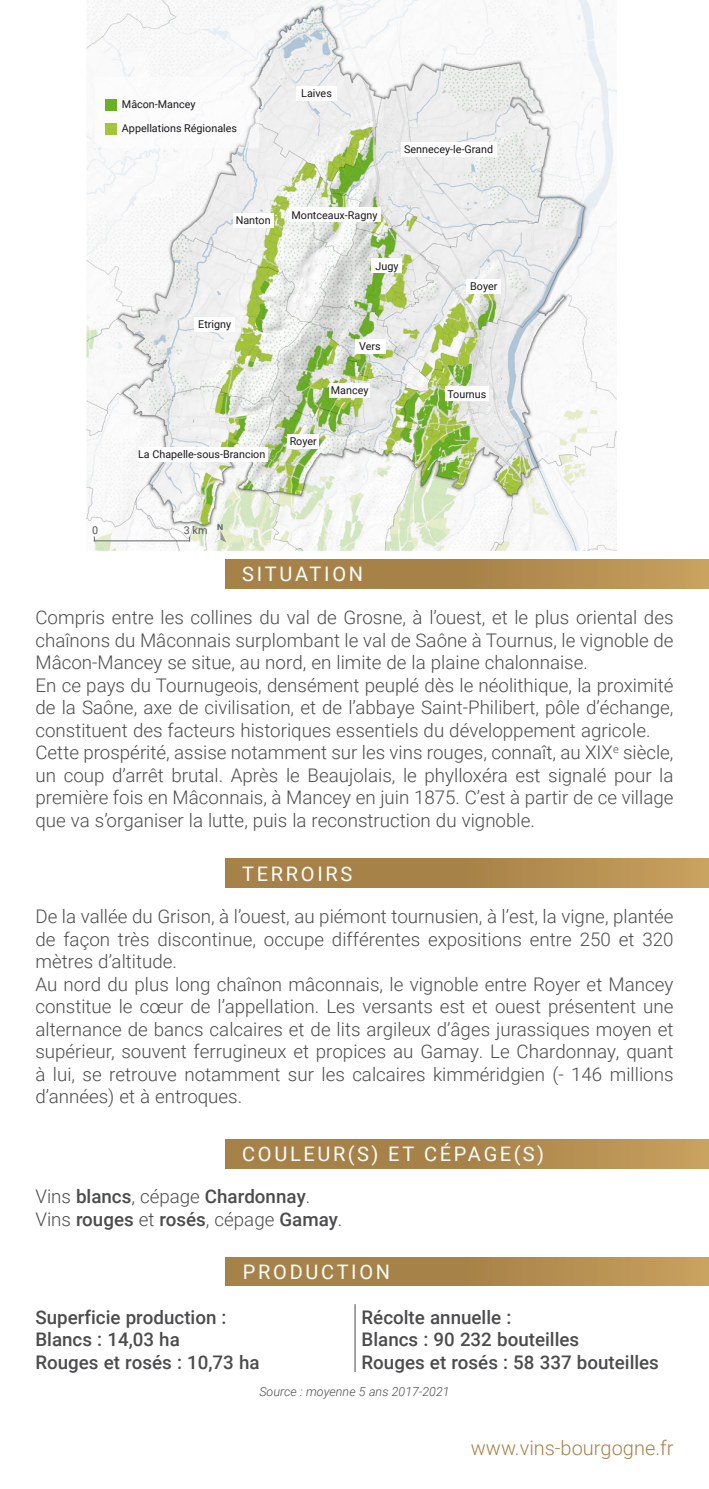
<style>
.page{position:relative;width:709px;height:1489px;background:#fff}
.page>*{position:absolute;margin:0;border:0;box-sizing:border-box;transform-origin:0 0}
.Texte_courant_normal{font:20px "Roboto";letter-spacing:.135em;color:#fff}
.t1{font:300 20px "Roboto";color:#a78248}
.Texte_courant_normal-2{font:300 18.75px/22.5px "Roboto";color:#4b4c4d;text-align:justify}
.Texte_courant_normal-3{font:500 18.75px "Roboto";color:#4b4c4d}
.Texte_courant_normal-4{font:italic 300 12.5px "Roboto";color:#4b4c4d}
.t2{font:10.75px "Roboto";color:#1a171b}
.t3{font:10.75px "Roboto";color:#58585a}
.t4{font:8px "Helvetica";color:#646567}
.s1{font-weight:300}
</style>
<div class="page">
<img style="left:87px;top:0;width:530px;height:550px">
<hr style="left:94px;top:540px;width:96px;height:1px;background:#646567">
<img style="left:212px;top:528px;width:16px;height:17px">
<div style="left:95px;top:77px;width:164px;height:71px;background:#fff"></div>
<div style="left:105px;top:99px;width:12px;height:12px;background:#69b022"></div>
<div style="left:105px;top:123px;width:12px;height:12px;background:#a4c538"></div>
<div style="left:296px;top:87px;width:40px;height:14px;background:#fff"></div>
<div style="left:401px;top:143px;width:95px;height:14px;background:#fff"></div>
<div style="left:233px;top:213px;width:40px;height:14px;background:#fff"></div>
<div style="left:289px;top:208px;width:91px;height:14px;background:#fff"></div>
<div style="left:371px;top:259px;width:31px;height:14px;background:#fff"></div>
<div style="left:467px;top:279px;width:34px;height:14px;background:#fff"></div>
<div style="left:355px;top:339px;width:30px;height:14px;background:#fff"></div>
<div style="left:195px;top:317px;width:40px;height:14px;background:#fff"></div>
<div style="left:330px;top:383px;width:40px;height:14px;background:#fff"></div>
<div style="left:445px;top:387px;width:43px;height:14px;background:#fff"></div>
<div style="left:287px;top:434px;width:32px;height:14px;background:#fff"></div>
<div style="left:138px;top:447px;width:130px;height:14px;background:#fff"></div>
<div style="left:225px;top:559px;width:484px;height:29px;background:linear-gradient(to right,#9e7a42,#c19a5a)"></div>
<div style="left:225px;top:858px;width:484px;height:29px;background:linear-gradient(to right,#9e7a42,#c19a5a)"></div>
<div style="left:225px;top:1139px;width:484px;height:29px;background:linear-gradient(to right,#9e7a42,#c19a5a)"></div>
<div style="left:225px;top:1257px;width:484px;height:28px;background:linear-gradient(to right,#9e7a42,#c19a5a)"></div>
<hr style="left:354px;top:1303px;width:2px;height:68px;background:#6c6d70">
<p class="t2" style="left:122px;top:97px;width:75px">Mâcon-Mancey</p>
<p class="t2" style="left:122px;top:121px;width:117px">Appellations Régionales</p>
<p class="t2" style="left:301px;top:86px;width:32px">Laives</p>
<p class="t2" style="left:404px;top:142px;width:90px">Sennecey-le-Grand</p>
<p class="t2" style="left:236px;top:212px;width:36px">Nanton</p>
<p class="t2" style="left:291px;top:207px;width:87px">Montceaux-Ragny</p>
<p class="t2" style="left:375px;top:258px;width:24px">Jugy</p>
<p class="t2" style="left:198px;top:316px;width:34px">Etrigny</p>
<p class="t2" style="left:359px;top:339px;width:23px">Vers</p>
<p class="t2" style="left:470px;top:278px;width:29px">Boyer</p>
<p class="t2" style="left:138px;top:447px;width:129px">La Chapelle-sous-Brancion</p>
<p class="t3" style="left:92px;top:522px;width:8px">0</p>
<p class="t3" style="left:184px;top:522px;width:25px">3 km</p>
<p class="t4" style="left:217px;top:521px;width:7px">N</p>
<p class="t2" style="left:331px;top:382px;width:39px">Mancey</p>
<p class="t2" style="left:447px;top:386px;width:41px">Tournus</p>
<p class="t2" style="left:290px;top:434px;width:29px">Royer</p>
<p class="Texte_courant_normal" style="left:242px;top:560px;width:122px">SITUATION</p>
<p class="Texte_courant_normal-2" style="left:35px;top:605px;width:639px">Compris entre les collines du val de Grosne, à l’ouest, et le plus oriental des chaînons du Mâconnais surplombant le val de Saône à Tournus, le vignoble de Mâcon-Mancey se situe, au nord, en limite de la plaine chalonnaise.</p>
<p class="Texte_courant_normal-2" style="left:35px;top:673px;width:639px">En ce pays du Tournugeois, densément peuplé dès le néolithique, la proximité de la Saône, axe de civilisation, et de l’abbaye Saint-Philibert, pôle d’échange, constituent des facteurs historiques essentiels du développement agricole.</p>
<p class="Texte_courant_normal-2" style="left:35px;top:740px;width:639px">Cette prospérité, assise notamment sur les vins rouges, connaît, au XIX<sup>e</sup> siècle, un coup d’arrêt brutal. Après le Beaujolais, le phylloxéra est signalé pour la première fois en Mâconnais, à Mancey en juin 1875. C’est à partir de ce village que va s’organiser la lutte, puis la reconstruction du vignoble.</p>
<p class="Texte_courant_normal" style="left:242px;top:860px;width:112px">TERROIRS</p>
<p class="Texte_courant_normal-2" style="left:35px;top:904px;width:639px">De la vallée du Grison, à l’ouest, au piémont tournusien, à l’est, la vigne, plantée de façon très discontinue, occupe différentes expositions entre 250 et 320 mètres d’altitude.</p>
<p class="Texte_courant_normal-2" style="left:35px;top:972px;width:639px">Au nord du plus long chaînon mâconnais, le vignoble entre Royer et Mancey constitue le cœur de l’appellation. Les versants est et ouest présentent une alternance de bancs calcaires et de lits argileux d’âges jurassiques moyen et supérieur, souvent ferrugineux et propices au Gamay. Le Chardonnay, quant à lui, se retrouve notamment sur les calcaires kimméridgien (- 146 millions d’années) et à entroques.</p>
<p class="Texte_courant_normal" style="left:242px;top:1139px;width:303px">COULEUR(S) ET CÉPAGE(S)</p>
<p class="Texte_courant_normal-3" style="left:35px;top:1183px;width:276px"><span class="s1">Vins</span> blancs<span class="s1">, cépage</span> Chardonnay<span class="s1">.</span></p>
<p class="Texte_courant_normal-3" style="left:35px;top:1205px;width:308px"><span class="s1">Vins</span> rouges <span class="s1">et</span> rosés<span class="s1">, cépage</span> Gamay<span class="s1">.</span></p>
<p class="Texte_courant_normal" style="left:243px;top:1257px;width:149px">PRODUCTION</p>
<p class="Texte_courant_normal-3" style="left:35px;top:1303px;width:193px">Superficie production :</p>
<p class="Texte_courant_normal-3" style="left:35px;top:1326px;width:146px">Blancs : 14,03 ha</p>
<p class="Texte_courant_normal-3" style="left:35px;top:1348px;width:226px">Rouges et rosés : 10,73 ha</p>
<p class="Texte_courant_normal-3" style="left:361px;top:1303px;width:151px">Récolte annuelle :</p>
<p class="Texte_courant_normal-3" style="left:361px;top:1326px;width:219px">Blancs : 90 232 bouteilles</p>
<p class="Texte_courant_normal-3" style="left:361px;top:1348px;width:299px">Rouges et rosés : 58 337 bouteilles</p>
<p class="Texte_courant_normal-4" style="left:259px;top:1382px;width:192px">Source : moyenne 5 ans 2017-2021</p>
<p class="t1" style="left:471px;top:1433px;width:204px">www.vins-bourgogne.fr</p>
</div>
